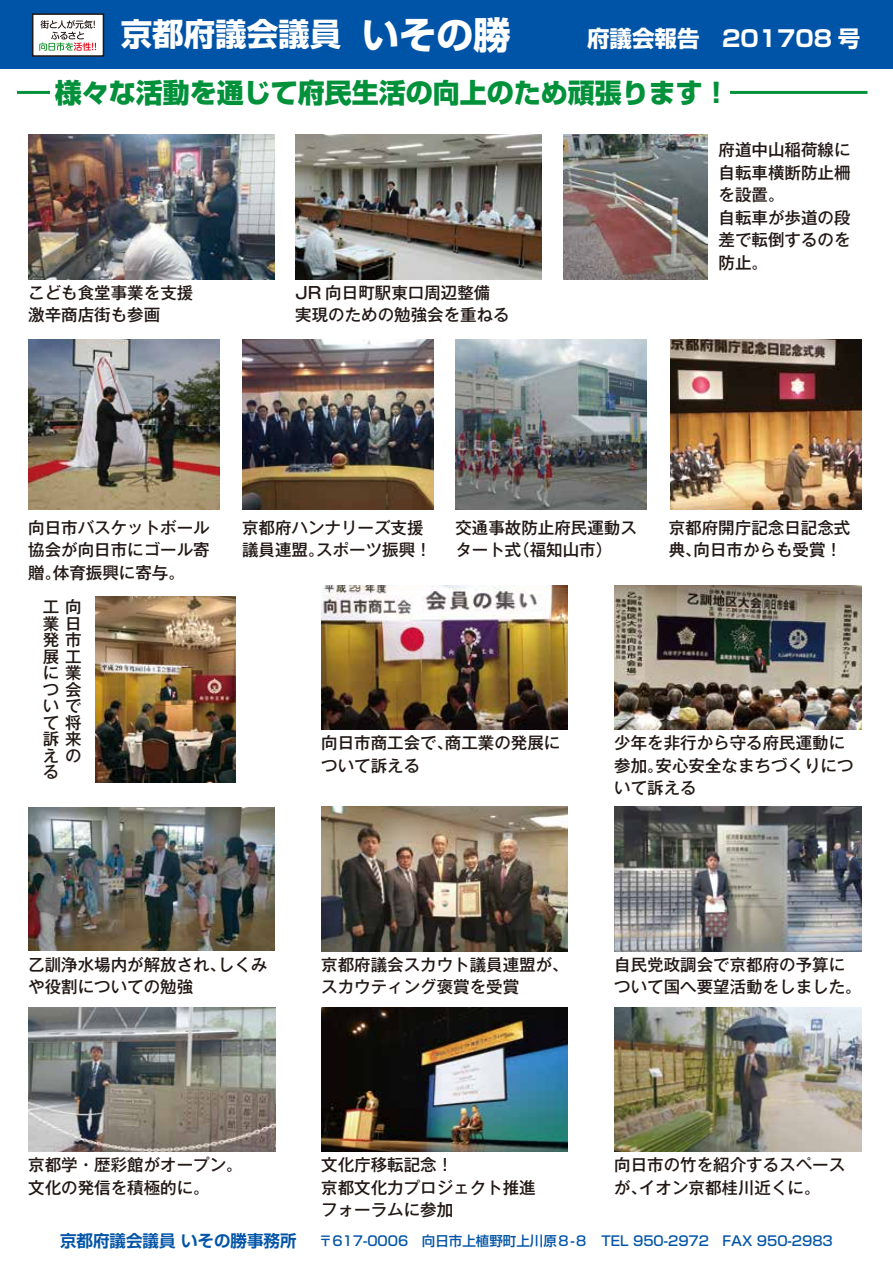
<style>
.page{position:relative;width:893px;height:1263px;background:#fff}
.page>*{position:absolute;margin:0;border:0;box-sizing:border-box;transform-origin:0 0}
.t1{font:700 31.5px "Shin Go Pro";color:#fff}
.t2{font:800 27px "Shin Go Pro";color:#00913a}
.t3{font:700 22.5px "Shin Go Pro";color:#fff}
.t4{font:500 16.5px/22.5px "Gothic MB101 Pro";color:#221815}
.t5{font:700 16.5px "Shin Go Pro De";color:#0054a7}
.t6{font:500 13.5px "Shin Go Pro";color:#0054a7}
.s1{font-size:37.2px}
</style>
<div class="page">
<hr style="left:17px;top:91px;width:850px;height:3px;background:#00913a">
<div style="left:50px;top:70px;width:680px;height:44px;background:#fff"></div>
<div style="left:0;top:0;width:893px;height:69px;background:#0054a7"></div>
<div style="left:32px;top:13px;width:72px;height:44px;background:#fff;border:2px solid #221815"></div>
<svg style="left:39px;top:20px;width:57px;height:31px"></svg>
<img style="left:563px;top:134px;width:145px;height:145px">
<img style="left:28px;top:340px;width:192px;height:170px">
<img style="left:242px;top:340px;width:191px;height:170px">
<img style="left:455px;top:340px;width:192px;height:170px">
<img style="left:670px;top:340px;width:192px;height:170px">
<img style="left:28px;top:1007px;width:247px;height:145px">
<img style="left:615px;top:1007px;width:247px;height:145px">
<img style="left:321px;top:1007px;width:247px;height:145px">
<img style="left:28px;top:807px;width:247px;height:144px">
<img style="left:615px;top:806px;width:247px;height:145px">
<img style="left:321px;top:806px;width:247px;height:145px">
<img style="left:96px;top:597px;width:140px;height:185px">
<img style="left:615px;top:585px;width:247px;height:145px">
<img style="left:321px;top:585px;width:247px;height:145px">
<img style="left:28px;top:134px;width:247px;height:145px">
<img style="left:295px;top:134px;width:247px;height:145px">
<h1 class="t1" style="left:121px;top:10px;width:392px">京都府議会議員 <span class="s1">いその勝</span></h1>
<h3 class="t3" style="left:587px;top:21px;width:275px">府議会報告　201708 号</h3>
<h2 class="t2" style="left:55px;top:71px;width:676px">様々な活動を通じて府民生活の向上のため頑張ります！</h2>
<p class="t4" style="left:28px;top:279px;width:166px">こども食堂事業を支援激辛商店街も参画</p>
<p class="t4" style="left:295px;top:279px;width:216px">JR 向日町駅東口周辺整備実現のための勉強会を重ねる</p>
<p class="t4" style="left:718px;top:137px;width:133px">府道中山稲荷線に自転車横断防止柵を設置。<br>自転車が歩道の段差で転倒するのを防止。</p>
<p class="t4" style="left:28px;top:514px;width:183px;text-align:justify">向日市バスケットボール協会が向日市にゴール寄贈。体育振興に寄与。</p>
<p class="t4" style="left:242px;top:514px;width:191px">京都府ハンナリーズ支援議員連盟。スポーツ振興！</p>
<p class="t4" style="left:455px;top:514px;width:183px">交通事故防止府民運動スタート式（福知山市）</p>
<p class="t4" style="left:669px;top:514px;width:183px">京都府開庁記念日記念式典、向日市からも受賞！</p>
<p class="t4" style="left:43px;top:597px;width:40px;line-height:16.5px">工向業日発市展工に業つ会いでて将訴来えのる</p>
<p class="t4" style="left:321px;top:730px;width:241px">向日市商工会で、商工業の発展について訴える</p>
<p class="t4" style="left:614px;top:730px;width:241px">少年を非行から守る府民運動に参加。安心安全なまちづくりについて訴える</p>
<p class="t4" style="left:28px;top:951px;width:241px">乙訓浄水場内が解放され、しくみや役割についての勉強</p>
<p class="t4" style="left:321px;top:951px;width:249px">京都府議会スカウト議員連盟が、スカウティング褒賞を受賞</p>
<p class="t4" style="left:614px;top:951px;width:249px">自民党政調会で京都府の予算について国へ要望活動をしました。</p>
<p class="t4" style="left:28px;top:1152px;width:216px">京都学・歴彩館がオープン。文化の発信を積極的に。</p>
<p class="t4" style="left:321px;top:1152px;width:216px">文化庁移転記念！<br>京都文化力プロジェクト推進フォーラムに参加</p>
<p class="t4" style="left:614px;top:1152px;width:233px">向日市の竹を紹介するスペースが、イオン京都桂川近くに。</p>
<p class="t5" style="left:60px;top:1227px;width:238px">京都府議会議員 いその勝事務所</p>
<p class="t6" style="left:319px;top:1230px;width:515px">〒617-0006　向日市上植野町上川原８-８　TEL 950-2972　FAX 950-2983</p>
</div>
